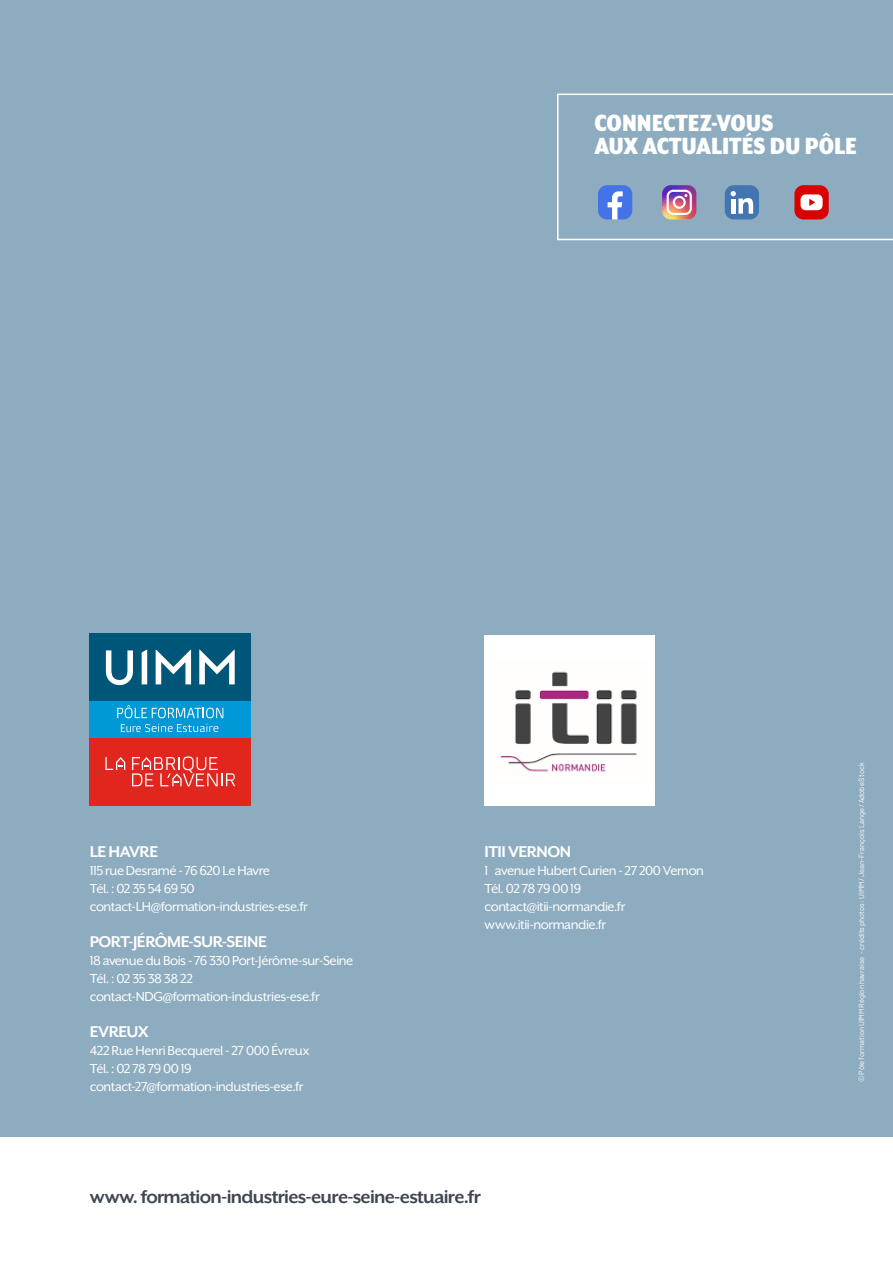
<style>
.page{position:relative;width:893px;height:1263px;background:#fff}
.page>*{position:absolute;margin:0;border:0;box-sizing:border-box;transform-origin:0 0}
.t1{font:900 27px/22.5px "Mr Eaves XL Mod Nar OT";color:#fff}
.t2{font:700 21px "Mr Eaves XL San OT";letter-spacing:-.035em;color:#404653}
.t3{font:700 18px "Mr Eaves XL San OT";letter-spacing:-.03em;color:#fff}
.t4{font:15px/18px "Mr Eaves XL San OT";letter-spacing:-.03em;color:#fff}
.t5{font:7.5px "Barlow";color:#fff}
</style>
<div class="page">
<div style="left:0;top:0;width:893px;height:1136px;background:#8eacbf"></div>
<div style="left:90px;top:633px;width:161px;height:68px;background:#005678"></div>
<svg style="left:106px;top:650px;width:27px;height:35px"></svg>
<svg style="left:142px;top:649px;width:5px;height:35px"></svg>
<svg style="left:156px;top:649px;width:35px;height:35px"></svg>
<svg style="left:199px;top:649px;width:36px;height:35px"></svg>
<div style="left:90px;top:737px;width:161px;height:68px;background:#e1261d"></div>
<svg style="left:105px;top:757px;width:20px;height:13px"></svg>
<svg style="left:132px;top:756px;width:103px;height:30px"></svg>
<div style="left:90px;top:701px;width:161px;height:36px;background:#0098d6"></div>
<svg style="left:117px;top:705px;width:106px;height:13px"></svg>
<svg style="left:121px;top:724px;width:97px;height:8px"></svg>
<img style="left:484px;top:635px;width:171px;height:170px">
<svg style="left:557px;top:94px;width:336px;height:146px"></svg>
<h1 class="t1" style="left:594px;top:112px;width:264px">CONNECTEZ-VOUS<br>AUX ACTUALITÉS DU PÔLE</h1>
<p class="t3" style="left:90px;top:842px;width:70px">LE HAVRE</p>
<p class="t4" style="left:90px;top:862px;width:220px">115 rue Desramé - 76 620 Le Havre<br>Tél. : 02 35 54 69 50 contact-LH@formation-industries-ese.fr</p>
<p class="t3" style="left:90px;top:932px;width:179px">PORT-JÉRÔME-SUR-SEINE</p>
<p class="t4" style="left:90px;top:952px;width:265px">18 avenue du Bois - 76 330 Port-Jérôme-sur-Seine<br>Tél. : 02 35 38 38 22 contact-NDG@formation-industries-ese.fr</p>
<p class="t3" style="left:90px;top:1022px;width:60px">EVREUX</p>
<p class="t4" style="left:90px;top:1042px;width:221px">422 Rue Henri Becquerel - 27 000 Évreux<br>Tél. : 02 78 79 00 19 contact-27@formation-industries-ese.fr</p>
<p class="t3" style="left:484px;top:842px;width:88px">ITII VERNON</p>
<p class="t4" style="left:484px;top:862px;width:221px">1 avenue Hubert Curien - 27 200 Vernon<br>Tél. 02 78 79 00 19 contact@itii-normandie.fr www.itii-normandie.fr</p>
<p class="t5" style="left:857px;top:1082px;width:321px;rotate:-90deg">© Pôle formation UIMM Région havraise - crédits photos : UIMM / Jean-François Lange / Adobe Stock</p>
<h2 class="t2" style="left:90px;top:1185px;width:392px">www. formation-industries-eure-seine-estuaire.fr</h2>
</div>
